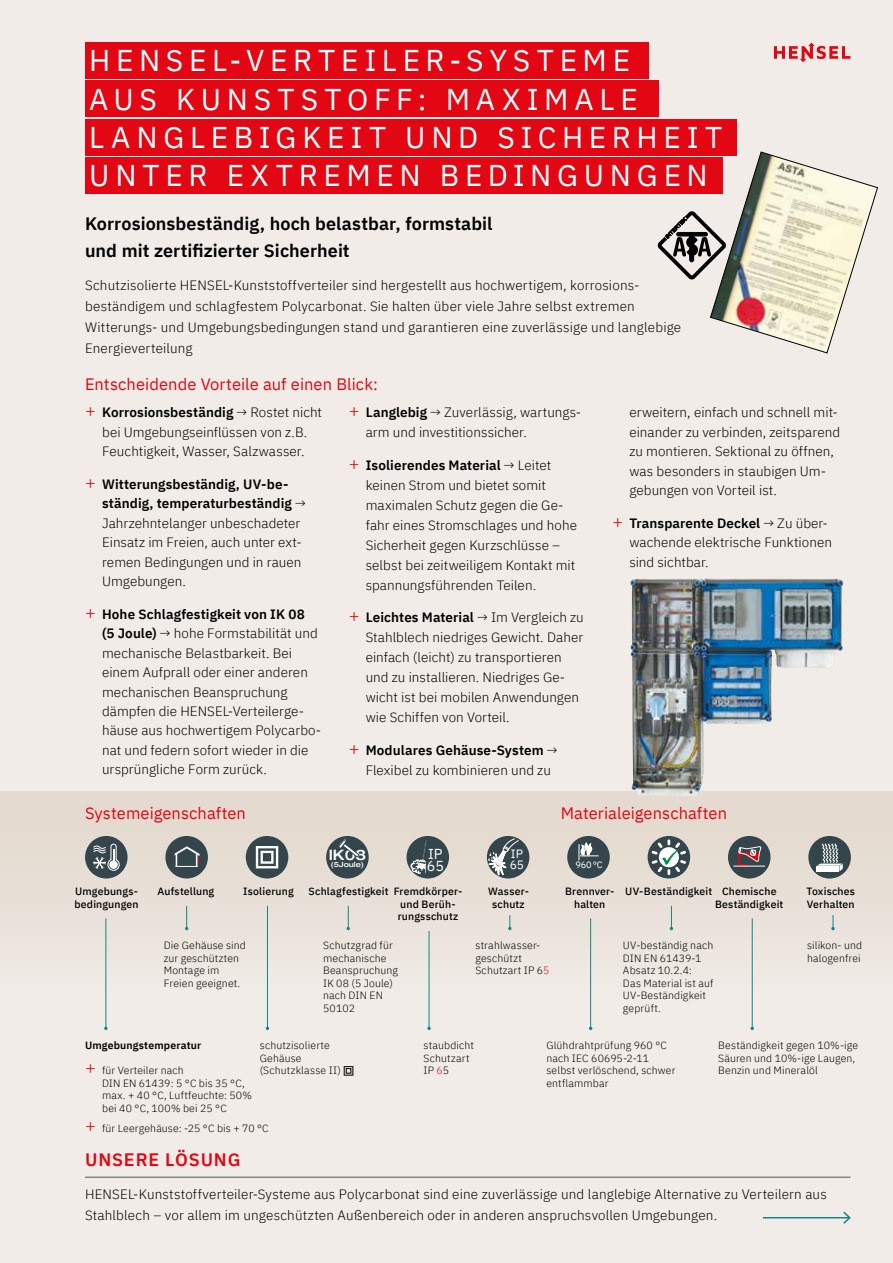
<style>
.page{position:relative;width:893px;height:1263px;background:#f1ece7}
.page>*{position:absolute;margin:0;border:0;box-sizing:border-box;transform-origin:0 0}
.t1{font:30px/38.2px "IBM Plex Sans";letter-spacing:.19em;color:#fff}
.t2{font:600 18px/27px "IBM Plex Sans";letter-spacing:.005em;color:#000}
.t3{font:600 18px "IBM Plex Sans";letter-spacing:.045em;color:#e30613}
.t4{font:16.5px "IBM Plex Sans";letter-spacing:.005em;color:#e30613}
.t5{font:500 expanded 14.4px "Helvetica Neue LT Pro";color:#fff}
.t6{font:14.4px/11.7px "IBM Plex Sans";color:#fff}
.t7{font:300 13.5px/19.5px "IBM Plex Sans";letter-spacing:.005em;color:#000}
.t8{font:12px/11.7px "IBM Plex Sans";color:#fff}
.t9{font:300 10.5px/12.6px "IBM Plex Sans";letter-spacing:.015em;color:#000}
.t10{font:500 10.5px/12.6px "IBM Plex Sans";letter-spacing:.015em;color:#000;text-align:center}
.t11{font:600 10.5px "IBM Plex Sans";letter-spacing:.015em;color:#000}
.t12{font:9.3px "IBM Plex Sans";color:#fff}
.t13{font:500 expanded 7.2px "Helvetica Neue LT Pro";color:#fff}
.s1{font-size:18px;color:#e30613}
.s2{font-weight:600}
.s3{color:#e30613}
</style>
<div class="page">
<div style="left:0;top:791px;width:893px;height:198px;background:linear-gradient(to right,#e8e0d8,#e9e1d8)"></div>
<svg style="left:774px;top:43px;width:76px;height:19px"></svg>
<div style="left:85px;top:43px;width:563px;height:36px;background:#e30613"></div>
<div style="left:85px;top:81px;width:573px;height:36px;background:#e30613"></div>
<div style="left:85px;top:119px;width:652px;height:36px;background:#e30613"></div>
<div style="left:85px;top:157px;width:638px;height:36px;background:#e30613"></div>
<hr style="left:763px;top:1217px;width:87px;height:1px;background:#138688">
<svg style="left:842px;top:1211px;width:9px;height:13px"></svg>
<hr style="left:85px;top:1177px;width:765px;height:1px;background:#575756">
<svg style="left:654px;top:151px;width:224px;height:203px"></svg>
<img style="left:630px;top:579px;width:213px;height:217px">
<div style="left:85px;top:836px;width:43px;height:42px;background:#34464c;border-radius:50%"></div>
<svg style="left:93px;top:844px;width:27px;height:27px"></svg>
<div style="left:165px;top:836px;width:43px;height:42px;background:#34464c;border-radius:50%"></div>
<svg style="left:175px;top:846px;width:25px;height:21px"></svg>
<div style="left:246px;top:836px;width:42px;height:42px;background:#34464c;border-radius:50%"></div>
<svg style="left:256px;top:846px;width:22px;height:22px"></svg>
<div style="left:326px;top:836px;width:43px;height:42px;background:#34464c;border-radius:50%"></div>
<svg style="left:338px;top:837px;width:22px;height:20px"></svg>
<div style="left:406px;top:836px;width:43px;height:42px;background:#34464c;border-radius:50%"></div>
<svg style="left:410px;top:836px;width:17px;height:38px"></svg>
<div style="left:487px;top:836px;width:42px;height:42px;background:#34464c;border-radius:50%"></div>
<svg style="left:488px;top:836px;width:31px;height:42px"></svg>
<div style="left:567px;top:836px;width:43px;height:42px;background:#34464c;border-radius:50%"></div>
<svg style="left:579px;top:838px;width:21px;height:22px"></svg>
<div style="left:648px;top:836px;width:42px;height:42px;background:#34464c;border-radius:50%"></div>
<svg style="left:652px;top:839px;width:34px;height:36px"></svg>
<div style="left:728px;top:836px;width:42px;height:42px;background:#34464c;border-radius:50%"></div>
<svg style="left:738px;top:846px;width:23px;height:32px"></svg>
<hr style="left:733px;top:866px;width:32px;height:1px;background:#fff">
<div style="left:808px;top:836px;width:43px;height:42px;background:#34464c;border-radius:50%"></div>
<svg style="left:817px;top:843px;width:26px;height:28px"></svg>
<hr style="left:105px;top:918px;width:1px;height:110px;background:#138688">
<svg style="left:185px;top:906px;width:3px;height:24px"></svg>
<hr style="left:267px;top:906px;width:1px;height:122px;background:#138688">
<svg style="left:347px;top:906px;width:3px;height:24px"></svg>
<hr style="left:429px;top:931px;width:1px;height:97px;background:#138688">
<svg style="left:508px;top:915px;width:4px;height:15px"></svg>
<hr style="left:590px;top:918px;width:1px;height:110px;background:#138688">
<svg style="left:670px;top:906px;width:3px;height:24px"></svg>
<hr style="left:752px;top:918px;width:1px;height:110px;background:#138688">
<svg style="left:831px;top:915px;width:4px;height:15px"></svg>
<h1 class="t1" style="left:89px;top:39px;width:634px">HENSEL-VERTEILER-SYSTEME<br>AUS KUNSTSTOFF: MAXIMALE<br>LANGLEBIGKEIT UND SICHERHEIT<br>UNTER EXTREMEN BEDINGUNGEN</h1>
<h2 class="t2" style="left:85px;top:208px;width:409px">Korrosionsbeständig, hoch belastbar, formstabil und mit zertifizierter Sicherheit</h2>
<p class="t7" style="left:85px;top:273px;width:598px;line-height:21px">Schutzisolierte HENSEL-Kunststoffverteiler sind hergestellt aus hochwertigem, korrosions&shy;beständigem und schlagfestem Polycarbonat. Sie halten über viele Jahre selbst extremen Witterungs- und Umgebungsbedingungen stand und garantieren eine zuverlässige und langlebige Energieverteilung</p>
<p class="t4" style="left:85px;top:372px;width:295px">Entscheidende Vorteile auf einen Blick:</p>
<p class="t7" style="left:85px;top:402px;width:239px;text-align:center"><span class="s1">+</span> <span class="s2">Korrosionsbeständig</span> → Rostet nicht bei Umgebungseinflüssen von z.B.<br>Feuchtigkeit, Wasser, Salzwasser.</p>
<p class="t7" style="left:102px;top:473px;width:205px;text-indent:-17px"><span class="s1">+</span> <span class="s2">Witterungsbeständig, UV-be&shy;ständig, temperaturbeständig</span> →<br>Jahrzehntelanger unbeschadeter<br>Einsatz im Freien, auch unter ext&shy;remen Bedingungen und in rauen<br>Umgebungen.</p>
<p class="t7" style="left:102px;top:603px;width:221px;text-indent:-17px"><span class="s1">+</span> <span class="s2">Hohe Schlagfestigkeit von IK 08<br>(5 Joule)</span> → hohe Formstabilität und mechanische Belastbarkeit. Bei einem Aufprall oder einer anderen mechanischen Beanspruchung dämpfen die HENSEL-Verteilerge&shy;häuse aus hochwertigem Polycarbo&shy;nat und federn sofort wieder in die ursprüngliche Form zurück.</p>
<p class="t7" style="left:366px;top:402px;width:217px;line-height:20px;text-indent:-17px"><span class="s1">+</span> <span class="s2">Langlebig</span> → Zuverlässig, wartungs&shy;arm und investitionssicher.</p>
<p class="t7" style="left:366px;top:454px;width:213px;line-height:20px;text-indent:-17px"><span class="s1">+</span> <span class="s2">Isolierendes Material</span> → Leitet keinen Strom und bietet somit maximalen Schutz gegen die Ge&shy;fahr eines Stromschlages und hohe<br>Sicherheit gegen Kurzschlüsse – selbst bei zeitweiligem Kontakt mit spannungsführenden Teilen.</p>
<p class="t7" style="left:366px;top:606px;width:220px;line-height:20px;text-indent:-17px"><span class="s1">+</span> <span class="s2">Leichtes Material</span> → Im Vergleich zu Stahlblech niedriges Gewicht. Daher einfach (leicht) zu transportieren und zu installieren. Niedriges Ge&shy;wicht ist bei mobilen Anwendungen wie Schiffen von Vorteil.</p>
<p class="t7" style="left:366px;top:739px;width:193px;line-height:20px;text-indent:-17px"><span class="s1">+</span> <span class="s2">Modulares Gehäuse-System</span> →<br>Flexibel zu kombinieren und zu</p>
<p class="t7" style="left:629px;top:402px;width:212px">erweitern, einfach und schnell mit&shy;einander zu verbinden, zeitsparend zu montieren. Sektional zu öffnen, was besonders in staubigen Um&shy;gebungen von Vorteil ist.</p>
<p class="t7" style="left:629px;top:512px;width:204px;text-indent:-17px"><span class="s1">+</span> <span class="s2">Transparente Deckel</span> → Zu über&shy;wachende elektrische Funktionen sind sichtbar.</p>
<p class="t4" style="left:85px;top:800px;width:162px">Systemeigenschaften</p>
<p class="t4" style="left:561px;top:800px;width:168px">Materialeigenschaften</p>
<p class="t10" style="left:74px;top:884px;width:66px;text-align:left">Umgebungs&shy;bedingungen</p>
<p class="t5" style="left:329px;top:846px;width:39px">IK08</p>
<p class="t13" style="left:331px;top:860px;width:35px">(5Joule)</p>
<p class="t6" style="left:427px;top:847px;width:19px">IP<br>65</p>
<p class="t8" style="left:510px;top:846px;width:16px">IP<br>65</p>
<p class="t12" style="left:575px;top:857px;width:29px">960°C</p>
<p class="t10" style="left:157px;top:884px;width:58px">Aufstellung</p>
<p class="t10" style="left:243px;top:884px;width:52px">Isolierung</p>
<p class="t9" style="left:164px;top:938px;width:84px">Die Gehäuse sind zur geschützten<br>Montage im<br>Freien geeignet.</p>
<p class="t10" style="left:309px;top:884px;width:82px">Schlagfestigkeit</p>
<p class="t10" style="left:394px;top:884px;width:70px">Fremdkörper&shy;und Berüh&shy;rungsschutz</p>
<p class="t9" style="left:323px;top:938px;width:76px">Schutzgrad für mechanische<br>Beanspruchung<br>IK 08 (5 Joule) nach DIN EN<br>50102</p>
<p class="t10" style="left:488px;top:884px;width:42px">Wasser&shy;schutz</p>
<p class="t9" style="left:475px;top:938px;width:76px">strahlwasser&shy;geschützt<br>Schutzart IP 6<span class="s3">5</span></p>
<p class="t10" style="left:565px;top:884px;width:51px">Brennver&shy;halten</p>
<p class="t10" style="left:625px;top:884px;width:89px">UV-Beständigkeit</p>
<p class="t10" style="left:715px;top:884px;width:70px">Chemische<br>Beständigkeit</p>
<p class="t9" style="left:623px;top:938px;width:92px">UV-beständig nach<br>DIN EN 61439-1<br>Absatz 10.2.4:<br>Das Material ist auf<br>UV-Beständigkeit geprüft.</p>
<p class="t10" style="left:806px;top:884px;width:50px;text-align:left">Toxisches<br>Verhalten</p>
<p class="t9" style="left:807px;top:938px;width:57px">silikon- und halogenfrei</p>
<p class="t11" style="left:85px;top:1037px;width:118px">Umgebungstemperatur</p>
<p class="t9" style="left:102px;top:1063px;width:151px;text-indent:-17px"><span class="s1">+</span> für Verteiler nach<br>DIN EN 61439: 5 °C bis 35 °C, max. + 40 °C, Luftfeuchte: 50% bei 40 °C, 100% bei 25 °C</p>
<p class="t9" style="left:260px;top:1038px;width:83px">schutzisolierte<br>Gehäuse (Schutzklasse II)</p>
<p class="t9" style="left:85px;top:1121px;width:185px"><span class="s1">+</span> für Leergehäuse: -25 °C bis + 70 °C</p>
<h2 class="t3" style="left:85px;top:1146px;width:157px">UNSERE LÖSUNG</h2>
<p class="t9" style="left:424px;top:1038px;width:52px">staubdicht<br>Schutzart<br>IP <span class="s3">6</span>5</p>
<p class="t9" style="left:546px;top:1038px;width:131px">Glühdrahtprüfung 960 °C nach IEC 60695-2-11 selbst verlöschend, schwer entflammbar</p>
<p class="t9" style="left:718px;top:1038px;width:141px">Beständigkeit gegen 10%-ige<br>Säuren und 10%-ige Laugen,<br>Benzin und Mineralöl</p>
<p class="t7" style="left:85px;top:1183px;width:743px;line-height:21px">HENSEL-Kunststoffverteiler-Systeme aus Polycarbonat sind eine zuverlässige und langlebige Alternative zu Verteilern aus<br>Stahlblech – vor allem im ungeschützten Außenbereich oder in anderen anspruchsvollen Umgebungen.</p>
</div>
